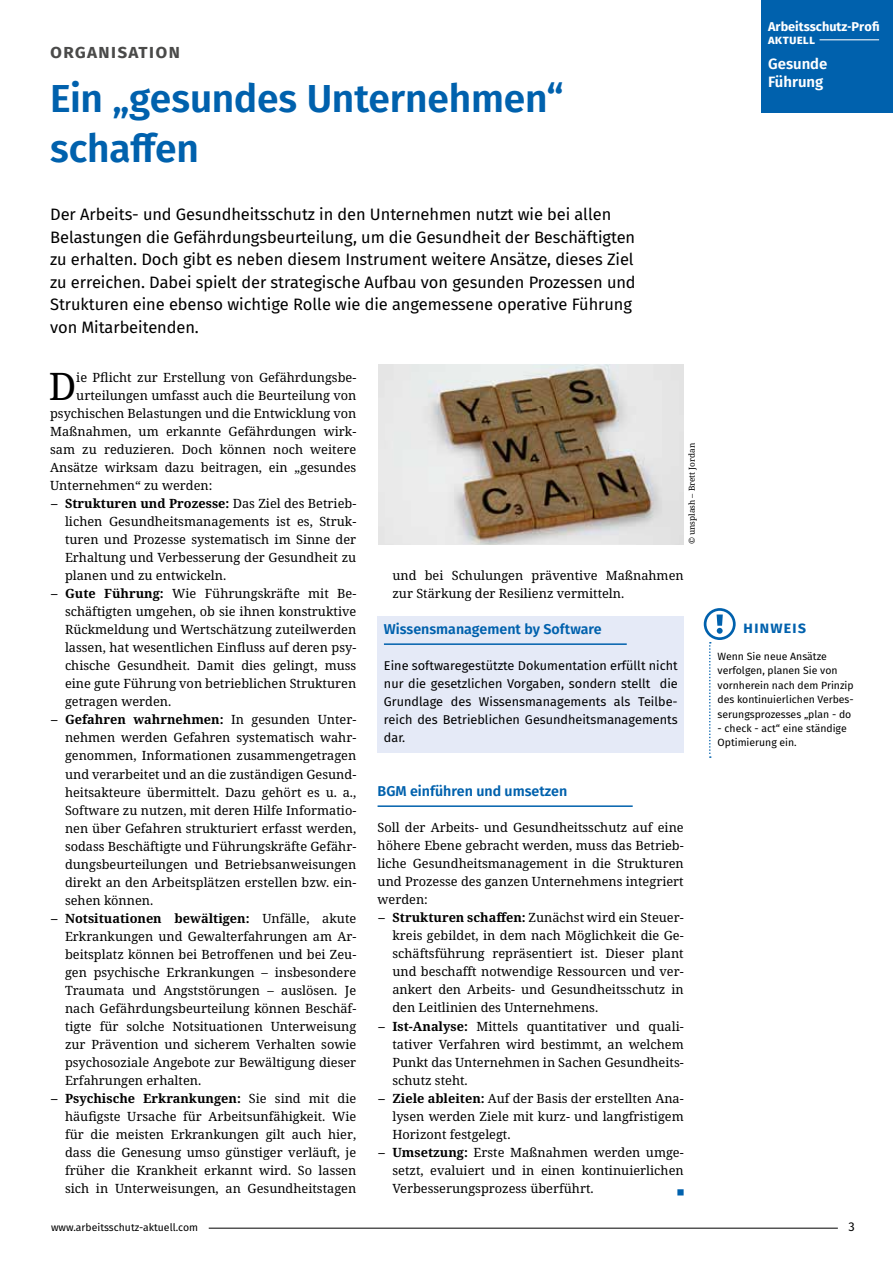
<style>
.page{position:relative;width:893px;height:1263px;background:#fff}
.page>*{position:absolute;margin:0;border:0;box-sizing:border-box;transform-origin:0 0}
.t1{font:600 39px/49.5px "Fira Sans";letter-spacing:-.01em;color:#0061ad}
.t2{font:37.95px "Noto Serif";color:#000}
.t3{font:600 19.5px "Fira Sans";letter-spacing:.05em;color:#4a4a49}
.t4{font:16.5px/22.5px "Fira Sans";letter-spacing:-.005em;color:#000}
.t5{font:600 16.5px "Fira Sans";letter-spacing:.05em;color:#0061ad}
.t6{font:600 15px/18px "Fira Sans";color:#fff}
.t7{font:600 14.25px "Fira Sans";color:#0061ad}
.t8{font:12.75px/18px "Noto Serif";color:#000;text-align:justify}
.t9{font:12.75px/18px "Fira Sans";color:#000;text-align:justify}
.t10{font:700 12.75px/12.8px "Fira Sans";letter-spacing:.005em;color:#fff}
.t11{font:12.75px "Noto Serif";color:#0061ad}
.t12{font:10.5px/14.4px "Fira Sans";color:#000}
.t13{font:8.25px "Noto Serif";color:#000}
.s1{font-weight:700}
</style>
<div class="page">
<hr style="left:209px;top:1228px;width:629px;height:1px;background:#000">
<div style="left:761px;top:0;width:132px;height:112px;background:#0061ad"></div>
<hr style="left:819px;top:39px;width:60px;height:1px;background:#fff">
<svg style="left:704px;top:608px;width:32px;height:150px"></svg>
<hr style="left:378px;top:805px;width:255px;height:2px;background:#0061ad">
<div style="left:378px;top:616px;width:306px;height:137px;background:#e5eaf7"></div>
<hr style="left:384px;top:643px;width:243px;height:2px;background:#0061ad">
<img style="left:378px;top:365px;width:306px;height:179px">
<h3 class="t3" style="left:50px;top:36px;width:132px">Organisation</h3>
<h1 class="t1" style="left:50px;top:72px;width:515px">Ein „gesundes Unternehmen“ schaffen</h1>
<p class="t4" style="left:50px;top:203px;width:587px">Der Arbeits- und Gesundheitsschutz in den Unternehmen nutzt wie bei allen Belastungen die Gefährdungsbeurteilung, um die Gesundheit der Beschäftigten zu erhalten. Doch gibt es neben diesem Instrument weitere Ansätze, dieses Ziel zu erreichen. Dabei spielt der strategische Aufbau von gesunden Prozessen und Strukturen eine ebenso wichtige Rolle wie die angemessene operative Führung von Mitarbeitenden.</p>
<h2 class="t2" style="left:49px;top:361px;width:29px">D</h2>
<p class="t8" style="left:76px;top:368px;width:281px">ie Pflicht zur Erstellung von Gefährdungsbe-</p>
<p class="t8" style="left:76px;top:386px;width:281px">urteilungen umfasst auch die Beurteilung von</p>
<p class="t8" style="left:50px;top:404px;width:308px">psychischen Belastungen und die Entwicklung von</p>
<p class="t8" style="left:50px;top:422px;width:308px">Maßnahmen, um erkannte Gefährdungen wirk-</p>
<p class="t8" style="left:50px;top:440px;width:308px">sam zu reduzieren. Doch können noch weitere</p>
<p class="t8" style="left:50px;top:458px;width:308px">Ansätze wirksam dazu beitragen, ein „gesundes</p>
<p class="t8" style="left:50px;top:476px;width:164px">Unternehmen“ zu werden:</p>
<p class="t8" style="left:65px;top:494px;width:293px;text-indent:-14px"><span class="s1">– Strukturen und Prozesse:</span> Das Ziel des Betrieb&shy;lichen Gesundheitsmanagements ist es, Struk&shy;turen und Prozesse systematisch im Sinne der Erhaltung und Verbesserung der Gesundheit zu planen und zu entwickeln.</p>
<p class="t8" style="left:65px;top:584px;width:293px;text-indent:-14px"><span class="s1">– Gute Führung:</span> Wie Führungskräfte mit Be&shy;schäftigten umgehen, ob sie ihnen konstruktive Rückmeldung und Wertschätzung zuteilwerden lassen, hat wesentlichen Einfluss auf deren psy&shy;chische Gesundheit. Damit dies gelingt, muss eine gute Führung von betrieblichen Strukturen getragen werden.</p>
<p class="t8" style="left:65px;top:710px;width:293px;text-indent:-14px"><span class="s1">– Gefahren wahrnehmen:</span> In gesunden Unter&shy;nehmen werden Gefahren systematisch wahr&shy;genommen, Informationen zusammengetragen und verarbeitet und an die zuständigen Gesund&shy;heitsakteure übermittelt. Dazu gehört es u. a., Software zu nutzen, mit deren Hilfe Informatio&shy;nen über Gefahren strukturiert erfasst werden, sodass Beschäftigte und Führungskräfte Gefähr&shy;dungsbeurteilungen und Betriebsanweisungen direkt an den Arbeitsplätzen erstellen bzw. ein&shy;sehen können.</p>
<p class="t8" style="left:65px;top:908px;width:293px;text-indent:-14px"><span class="s1">– Notsituationen bewältigen:</span> Unfälle, akute Erkrankungen und Gewalterfahrungen am Ar&shy;beitsplatz können bei Betroffenen und bei Zeu&shy;gen psychische Erkrankungen – insbesondere Traumata und Angststörungen – auslösen. Je nach Gefährdungsbeurteilung können Beschäf&shy;tigte für solche Notsituationen Unterweisung zur Prävention und sicherem Verhalten sowie psychosoziale Angebote zur Bewältigung dieser Erfahrungen erhalten.</p>
<p class="t8" style="left:65px;top:1088px;width:293px;text-indent:-14px"><span class="s1">– Psychische Erkrankungen:</span> Sie sind mit die häufigste Ursache für Arbeitsunfähigkeit. Wie für die meisten Erkrankungen gilt auch hier, dass die Genesung umso günstiger verläuft, je früher die Krankheit erkannt wird. So lassen sich in Unterweisungen, an Gesundheitstagen</p>
<p class="t13" style="left:686px;top:544px;width:103px;rotate:-90deg">© unsplash – Brett Jordan</p>
<p class="t8" style="left:392px;top:566px;width:293px">und bei Schulungen präventive Maßnahmen zur Stärkung der Resilienz vermitteln.</p>
<p class="t7" style="left:384px;top:618px;width:219px">Wissensmanagement by Software</p>
<p class="t9" style="left:384px;top:657px;width:295px">Eine softwaregestützte Dokumentation erfüllt nicht nur die gesetzlichen Vorgaben, sondern stellt die Grundlage des Wissensmanagements als Teilbe&shy;reich des Betrieblichen Gesundheitsmanagements dar.</p>
<p class="t7" style="left:378px;top:780px;width:191px">BGM einführen und umsetzen</p>
<p class="t8" style="left:378px;top:818px;width:308px">Soll der Arbeits- und Gesundheitsschutz auf eine höhere Ebene gebracht werden, muss das Betrieb&shy;liche Gesundheitsmanagement in die Strukturen und Prozesse des ganzen Unternehmens integriert werden:</p>
<p class="t8" style="left:392px;top:908px;width:293px;text-indent:-14px"><span class="s1">– Strukturen schaffen:</span> Zunächst wird ein Steuer&shy;kreis gebildet, in dem nach Möglichkeit die Ge&shy;schäftsführung repräsentiert ist. Dieser plant und beschafft notwendige Ressourcen und ver&shy;ankert den Arbeits- und Gesundheitsschutz in den Leitlinien des Unternehmens.</p>
<p class="t8" style="left:392px;top:1016px;width:293px;text-indent:-14px"><span class="s1">– Ist-Analyse:</span> Mittels quantitativer und quali&shy;tativer Verfahren wird bestimmt, an welchem Punkt das Unternehmen in Sachen Gesundheits&shy;schutz steht.</p>
<p class="t8" style="left:392px;top:1088px;width:293px;text-indent:-14px"><span class="s1">– Ziele ableiten:</span> Auf der Basis der erstellten Ana&shy;lysen werden Ziele mit kurz- und langfristigem Horizont festgelegt.</p>
<p class="t8" style="left:392px;top:1142px;width:293px;text-indent:-14px"><span class="s1">– Umsetzung:</span> Erste Maßnahmen werden umge&shy;setzt, evaluiert und in einen kontinuierlichen Verbesserungsprozess überführt.</p>
<p class="t11" style="left:677px;top:1183px;width:9px">■</p>
<p class="t10" style="left:768px;top:19px;width:113px">Arbeitsschutz-Profi aktuell</p>
<p class="t6" style="left:768px;top:54px;width:61px">Gesunde<br>Führung</p>
<p class="t5" style="left:743px;top:614px;width:65px">Hinweis</p>
<p class="t12" style="left:718px;top:649px;width:138px">Wenn Sie neue Ansätze verfolgen, planen Sie von vornherein nach dem Prinzip des kontinuierlichen Verbes&shy;serungsprozesses „plan - do</p>
<p class="t12" style="left:718px;top:721px;width:131px">- check - act“ eine ständige<br>Optimierung ein.</p>
<p class="t12" style="left:51px;top:1220px;width:149px">www.arbeitsschutz-aktuell.com</p>
<p class="t9" style="left:848px;top:1217px;width:8px">3</p>
</div>
